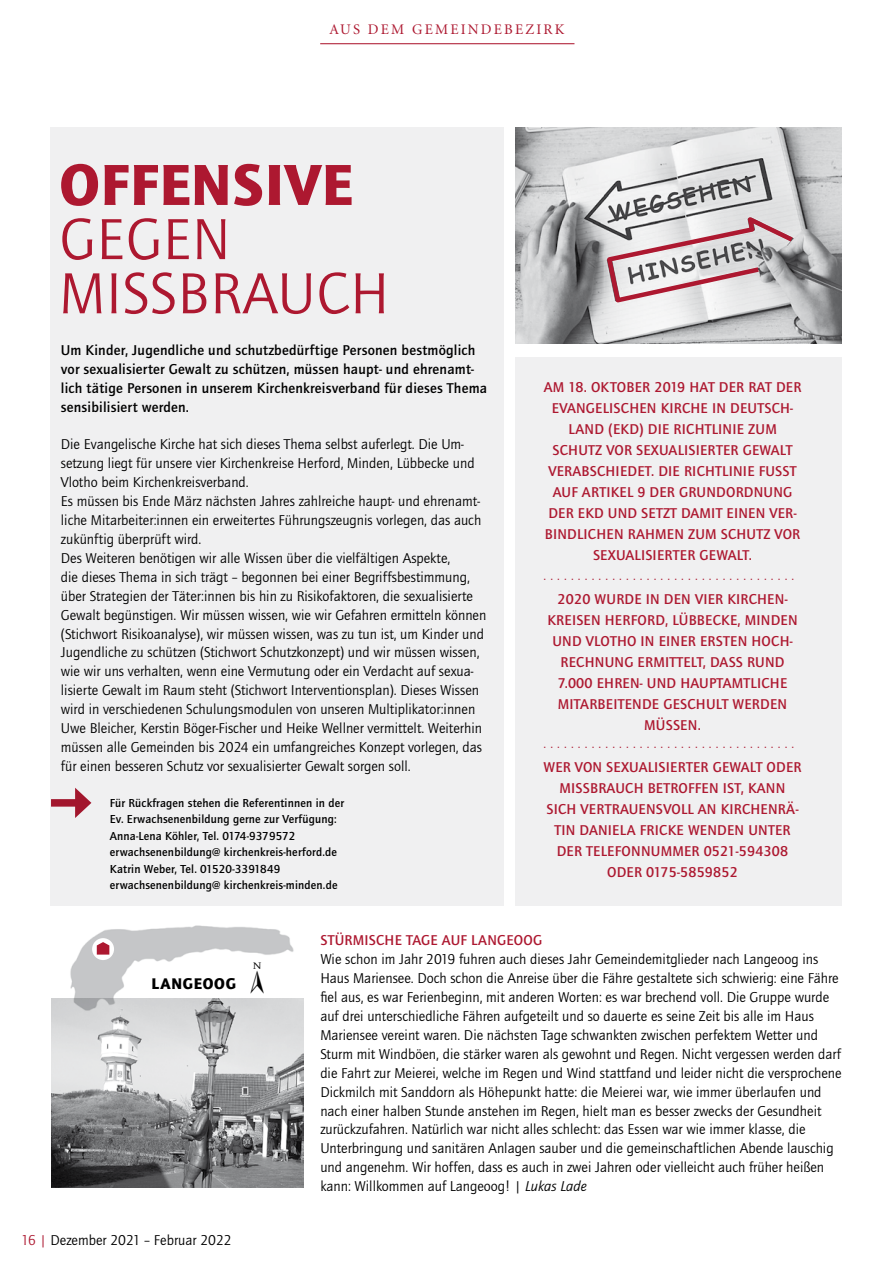
<style>
.page{position:relative;width:893px;height:1263px;background:#fff}
.page>*{position:absolute;margin:0;border:0;box-sizing:border-box;transform-origin:0 0}
.t1{font:59.85px/54.2px "Quay Itc T";color:#ad1830}
.t2{font:900 59.85px "Quay Itc T";letter-spacing:.015em;color:#ad1830}
.t3{font:900 15.9px "Quay Itc T";letter-spacing:.05em;color:#000}
.t4{font:14.7px/18.9px "Quay Itc T";color:#000}
.t5{font:700 14.7px/21px "Quay Itc T";letter-spacing:.015em;color:#ad1830}
.t6{font:700 14.7px/18.9px "Quay Itc T";letter-spacing:.015em;color:#000}
.t7{font:14.7px "Minion";letter-spacing:.15em;color:#ad1830}
.t8{font:13.95px "Quay Itc T";color:#ad1830}
.t9{font:700 12px/16.5px "Quay Itc T";letter-spacing:.015em;color:#000}
.s1{color:#ad1830}
.s2{font-style:italic}
</style>
<div class="page">
<div style="left:50px;top:128px;width:454px;height:778px;background:#f0f0f1"></div>
<div style="left:516px;top:357px;width:326px;height:549px;background:#f0f0f1"></div>
<hr style="left:320px;top:43px;width:254px;height:1px;background:#ad1830">
<img style="left:516px;top:128px;width:326px;height:215px">
<div style="left:51px;top:799px;width:30px;height:8px;background:#a2162d"></div>
<svg style="left:75px;top:788px;width:16px;height:30px"></svg>
<img style="left:51px;top:998px;width:253px;height:190px">
<svg style="left:604px;top:211px;width:192px;height:95px"></svg>
<img style="left:59px;top:925px;width:243px;height:93px">
<svg style="left:92px;top:938px;width:22px;height:22px"></svg>
<svg style="left:97px;top:942px;width:12px;height:12px"></svg>
<svg style="left:251px;top:962px;width:13px;height:31px"></svg>
<p class="t7" style="left:330px;top:22px;width:234px">AUS D EM GEMEIND EBEZIRK</p>
<h1 class="t2" style="left:60px;top:150px;width:294px">OFFENSIVE</h1>
<h1 class="t1" style="left:60px;top:211px;width:153px">gegen<br>MiSSbrauch</h1>
<p class="t6" style="left:61px;top:340px;width:428px">Um Kinder, Jugendliche und schutzbedürftige Personen bestmöglich vor sexualisierter Gewalt zu schützen, müssen haupt- und ehrenamt&shy;lich tätige Personen in unserem Kirchenkreisverband für dieses Thema sensibilisiert werden.</p>
<p class="t4" style="left:61px;top:435px;width:427px">Die Evangelische Kirche hat sich dieses Thema selbst auferlegt. Die Um&shy;setzung liegt für unsere vier Kirchenkreise Herford, Minden, Lübbecke und Vlotho beim Kirchenkreisverband.<br>Es müssen bis Ende März nächsten Jahres zahlreiche haupt- und ehrenamt&shy;liche Mitarbeiter:innen ein erweitertes Führungszeugnis vorlegen, das auch zukünftig überprüft wird.<br>Des Weiteren benötigen wir alle Wissen über die vielfältigen Aspekte,<br>die dieses Thema in sich trägt – begonnen bei einer Begriffsbestimmung, über Strategien der Täter:innen bis hin zu Risikofaktoren, die sexualisierte Gewalt begünstigen. Wir müssen wissen, wie wir Gefahren ermitteln können (Stichwort Risikoanalyse), wir müssen wissen, was zu tun ist, um Kinder und Jugendliche zu schützen (Stichwort Schutzkonzept) und wir müssen wissen, wie wir uns verhalten, wenn eine Vermutung oder ein Verdacht auf sexua&shy;lisierte Gewalt im Raum steht (Stichwort Interventionsplan). Dieses Wissen wird in verschiedenen Schulungsmodulen von unseren Multiplikator:innen Uwe Bleicher, Kerstin Böger-Fischer und Heike Wellner vermittelt. Weiterhin müssen alle Gemeinden bis 2024 ein umfangreiches Konzept vorlegen, das für einen besseren Schutz vor sexualisierter Gewalt sorgen soll.</p>
<p class="t9" style="left:110px;top:794px;width:236px">Für Rückfragen stehen die Referentinnen in der Ev. Erwachsenenbildung gerne zur Verfügung:<br>Anna-Lena Köhler, Tel. 0174-9379572 erwachsenenbildung@ kirchenkreis-herford.de Katrin Weber, Tel. 01520-3391849 erwachsenenbildung@ kirchenkreis-minden.de</p>
<p class="t5" style="left:544px;top:377px;width:92px">AM 18. OKTOBER</p>
<p class="t5" style="left:654px;top:377px;width:74px">2019 HAT DER</p>
<p class="t5" style="left:748px;top:377px;width:37px">RAT DER</p>
<p class="t5" style="left:552px;top:398px;width:243px">EVANGELI SCHEN KIRCHE IN DEUTSCH-</p>
<p class="t5" style="left:568px;top:419px;width:88px">LAND (EKD) DIE</p>
<p class="t5" style="left:674px;top:419px;width:52px">RI CHTLINIE</p>
<p class="t5" style="left:548px;top:419px;width:246px;text-indent:200px">ZUM<br>SCHUTZ VOR SEXUALI SIERTER GEWALT<br>VERABSCHIEDE</p>
<p class="t5" style="left:645px;top:461px;width:22px">T. DIE</p>
<p class="t5" style="left:684px;top:461px;width:52px">RI CHTLINIE</p>
<p class="t5" style="left:759px;top:461px;width:39px">FUssT</p>
<p class="t5" style="left:553px;top:482px;width:106px">AUF ARTI KEL 9 DER</p>
<p class="t5" style="left:679px;top:482px;width:67px">GRUNDORDN</p>
<p class="t5" style="left:764px;top:482px;width:30px">UNG</p>
<p class="t5" style="left:548px;top:503px;width:10px">DER</p>
<p class="t5" style="left:578px;top:503px;width:158px">EKD UND SETZT DAMIT EINEN</p>
<p class="t5" style="left:769px;top:503px;width:29px">VER -</p>
<p class="t5" style="left:545px;top:524px;width:9px">BIND</p>
<p class="t5" style="left:577px;top:524px;width:89px">LICHEN RAHMEN</p>
<p class="t5" style="left:593px;top:524px;width:207px;text-indent:95px">ZUM SCHUTZ VOR<br>SEXUALI SIERTER GEWALT.</p>
<p class="t8" style="left:543px;top:567px;width:252px">. . . . . . . . . . . . . . . . . . . . . . . . . . . . . . . . . . . . .</p>
<p class="t5" style="left:558px;top:588px;width:68px">2020 WURDE</p>
<p class="t5" style="left:646px;top:588px;width:28px">IN DEN</p>
<p class="t5" style="left:695px;top:588px;width:9px">VIER</p>
<p class="t5" style="left:727px;top:588px;width:62px">KIRCHEN-</p>
<p class="t5" style="left:547px;top:609px;width:141px">KREISEN HERFORD, LÜBBE</p>
<p class="t5" style="left:713px;top:609px;width:42px">CKE, MINDEN</p>
<p class="t5" style="left:552px;top:630px;width:115px">UND VLOTHO IN EINER</p>
<p class="t5" style="left:700px;top:630px;width:94px">ERSTEN HOCH-</p>
<p class="t5" style="left:560px;top:651px;width:86px">RECHNUNG ERMI</p>
<p class="t5" style="left:558px;top:651px;width:229px;text-indent:112px">TTELT, DASS RUND<br>7.000 EHREN- UND HAUPTAMTLI CHE<br>MITARBEI</p>
<p class="t5" style="left:644px;top:693px;width:110px;text-indent:19px">GESCHULT WERDEN<br>MÜSSEN.</p>
<p class="t8" style="left:543px;top:735px;width:252px">. . . . . . . . . . . . . . . . . . . . . . . . . . . . . . . . . . . . .</p>
<p class="t5" style="left:560px;top:756px;width:226px;text-indent:-16px">WER VON SEXUALI SIERTER GEWALT ODER<br>MI SSBRAUCH BETROFFEN</p>
<p class="t5" style="left:618px;top:693px;width:17px">TENDE</p>
<p class="t5" style="left:723px;top:777px;width:53px">I ST, KANN</p>
<p class="t5" style="left:546px;top:798px;width:253px">SI CH VERTRAUEN SVOLL AN KIRCHENRÄ-</p>
<p class="t5" style="left:554px;top:819px;width:155px">TIN DANIE LA FRI CKE WENDEN</p>
<p class="t5" style="left:748px;top:819px;width:35px">UNTER</p>
<p class="t5" style="left:557px;top:840px;width:10px">DER</p>
<p class="t5" style="left:586px;top:840px;width:85px">TELEFONNUMMER</p>
<p class="t5" style="left:704px;top:840px;width:86px">0521-594308</p>
<p class="t5" style="left:607px;top:861px;width:19px">ODER</p>
<p class="t5" style="left:646px;top:861px;width:93px">0175-5859852</p>
<p class="t3" style="left:151px;top:974px;width:64px">LANGEOOG</p>
<p class="t4" style="left:21px;top:1230px;width:212px"><span class="s1">16 |</span> Dezember 2021 – Februar 2022</p>
<p class="t5" style="left:320px;top:930px;width:204px">Stürmisch e Tag e au f Langeoog</p>
<p class="t4" style="left:320px;top:950px;width:523px">Wie schon im Jahr 2019 fuhren auch dieses Jahr Gemeindemitglieder nach Langeoog ins Haus Mariensee. Doch schon die Anreise über die Fähre gestaltete sich schwierig: eine Fähre fiel aus, es war Ferienbeginn, mit anderen Worten: es war brechend voll. Die Gruppe wurde auf drei unterschiedliche Fähren aufgeteilt und so dauerte es seine Zeit bis alle im Haus Mariensee vereint waren. Die nächsten Tage schwankten zwischen perfektem Wetter und Sturm mit Windböen, die stärker waren als gewohnt und Regen. Nicht vergessen werden darf die Fahrt zur Meierei, welche im Regen und Wind stattfand und leider nicht die versprochene Dickmilch mit Sanddorn als Höhepunkt hatte: die Meierei war, wie immer überlaufen und nach einer halben Stunde anstehen im Regen, hielt man es besser zwecks der Gesundheit zurückzufahren. Natürlich war nicht alles schlecht: das Essen war wie immer klasse, die Unterbringung und sanitären Anlagen sauber und die gemeinschaftlichen Abende lauschig und angenehm. Wir hoffen, dass es auch in zwei Jahren oder vielleicht auch früher heißen kann: Willkommen auf Langeoog! | <span class="s2">Lukas Lade</span></p>
</div>
